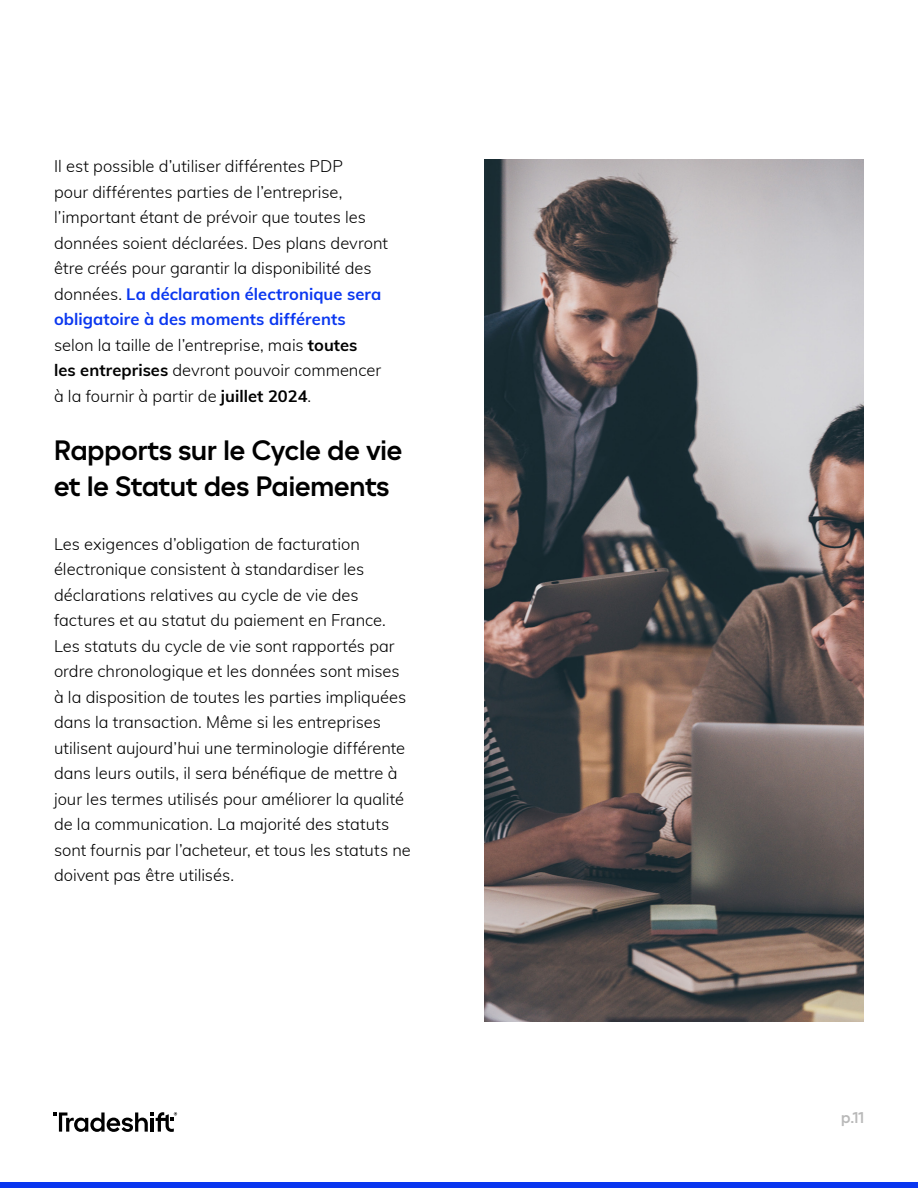
<style>
.page{position:relative;width:918px;height:1188px;background:#fff}
.page>*{position:absolute;margin:0;border:0;box-sizing:border-box;transform-origin:0 0}
.t1{font:500 27px/36px "Tradeshift";color:#000}
.t2{font:300 16.5px/25.5px "Muli";color:#000}
.t3{font:500 15px "Tradeshift";color:#b9b9b9}
.s1{font-weight:700;color:#0a37f0}
.s2{font-weight:700}
</style>
<div class="page">
<svg style="left:54px;top:1112px;width:123px;height:20px"></svg>
<div style="left:0;top:1182px;width:918px;height:6px;background:#0a37f0"></div>
<img style="left:485px;top:160px;width:379px;height:862px">
<p class="t2" style="left:54px;top:153px;width:336px">Il est possible d’utiliser différentes PDP<br>pour différentes parties de l’entreprise, l’important étant de prévoir que toutes les données soient déclarées. Des plans devront être créés pour garantir la disponibilité des données. <span class="s1">La déclaration électronique sera obligatoire à des moments différents </span>selon la taille de l’entreprise, mais <span class="s2">toutes<br>les entreprises</span> devront pouvoir commencer à la fournir à partir de <span class="s2">juillet 2024</span>.</p>
<h1 class="t1" style="left:54px;top:432px;width:350px">Rapports sur le Cycle de vie et le Statut des Paiements</h1>
<p class="t2" style="left:54px;top:531px;width:358px">Les exigences d’obligation de facturation électronique consistent à standardiser les déclarations relatives au cycle de vie des factures et au statut du paiement en France.<br>Les statuts du cycle de vie sont rapportés par ordre chronologique et les données sont mises à la disposition de toutes les parties impliquées dans la transaction. Même si les entreprises utilisent aujourd’hui une terminologie différente dans leurs outils, il sera bénéfique de mettre à jour les termes utilisés pour améliorer la qualité de la communication. La majorité des statuts sont fournis par l’acheteur, et tous les statuts ne doivent pas être utilisés.</p>
<p class="t3" style="left:841px;top:1108px;width:24px">p.11</p>
</div>
